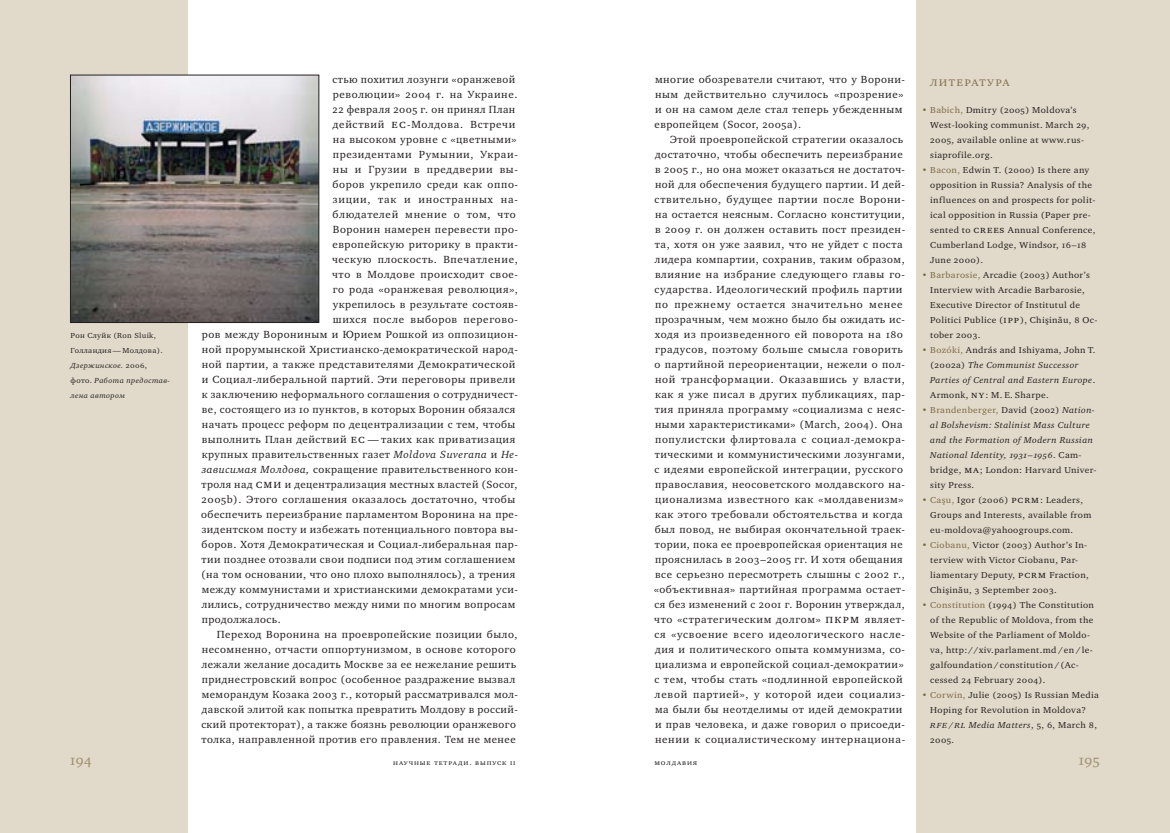
<style>
.page{position:relative;width:1170px;height:833px;background:#fff}
.page>*{position:absolute;margin:0;border:0;box-sizing:border-box;transform-origin:0 0}
.t1{font:15px "Charter ITC";color:#a08e6e}
.t2{font:13.38px "Charter ITC";color:#8b7756}
.t3{font:10.62px/15px "Charter ITC";letter-spacing:.045em;color:#231f20}
.t4{font:10.62px/15px "Charter ITC";letter-spacing:.045em;color:#231f20;scale:1.04 1}
.t5{font:8.88px/15px "Charter ITC";letter-spacing:.035em;color:#231f20;scale:1.07 1}
.t6{font:italic 8.88px/15px "Charter ITC";letter-spacing:.035em;color:#231f20;scale:1.07 1}
.t7{font:7.5px/15px "Charter ITC";letter-spacing:.04em;color:#231f20;scale:1.07 1}
.t8{font:7.5px "Charter ITC";letter-spacing:.11em;color:#231f20;scale:1.05 1}
.s1{font-style:italic}
.s2{font-size:12.5px}
.s3{color:#7e6943}
.s4{font-size:10.5px}
.s5{font-style:normal;color:#7e6943}
.s6{font-style:normal}
.s7{font-style:normal;font-size:10.5px}
.s8{font-style:italic;font-size:7.5px}
</style>
<div class="page">
<div style="left:0;top:0;width:188px;height:832px;background:#e1daca"></div>
<div style="left:917px;top:0;width:253px;height:832px;background:#e1daca"></div>
<img style="left:72px;top:77px;width:245px;height:243px">
<div style="left:70px;top:75px;width:249px;height:247px;border:1px solid #231f20"></div>
<p class="t7" style="left:71px;top:327px;width:95px">Рон Слуйк (Ron Sluik,<br>Голландия — Молдова).<br><span class="s1">Дзержинское.</span> 2006, фото. <span class="s1">Работа предостав&shy;лена автором</span></p>
<p class="t3" style="left:332px;top:71px;width:184px">стью похитил лозунги «оранжевой</p>
<p class="t4" style="left:333px;top:86px;width:179px">революции» 2004 г. на Украине.</p>
<p class="t3" style="left:333px;top:101px;width:184px">22 февраля 2005 г. он принял План</p>
<p class="t4" style="left:333px;top:116px;width:177px">действий <span class="s2">ЕС</span> -Молдова. Встречи</p>
<p class="t4" style="left:333px;top:131px;width:178px">на высоком уровне с «цветными»</p>
<p class="t4" style="left:333px;top:146px;width:180px">президентами Румынии, Украи-</p>
<p class="t4" style="left:333px;top:161px;width:180px">ны и Грузии в преддверии вы-</p>
<p class="t4" style="left:333px;top:176px;width:180px">боров укрепило среди как оппо-</p>
<p class="t4" style="left:333px;top:191px;width:179px">зиции, так и иностранных на-</p>
<p class="t4" style="left:333px;top:206px;width:178px">блюдателей мнение о том, что</p>
<p class="t4" style="left:333px;top:221px;width:179px">Воронин намерен перевести про-</p>
<p class="t4" style="left:332px;top:236px;width:180px">европейскую риторику в практи-</p>
<p class="t4" style="left:332px;top:251px;width:180px">ческую плоскость. Впечатление,</p>
<p class="t4" style="left:332px;top:266px;width:180px">что в Молдове происходит свое-</p>
<p class="t4" style="left:333px;top:281px;width:179px">го рода «оранжевая революция»,</p>
<p class="t4" style="left:333px;top:296px;width:180px">укрепилось в результате состояв-</p>
<p class="t4" style="left:333px;top:311px;width:180px">шихся после выборов перегово-</p>
<p class="t4" style="left:202px;top:326px;width:306px">ров между Ворониным и Юрием Рошкой из оппозицион-</p>
<p class="t3" style="left:202px;top:341px;width:318px">ной прорумынской Христианско-демократической народ-</p>
<p class="t4" style="left:202px;top:356px;width:303px">ной партии, а также представителями Демократической</p>
<p class="t4" style="left:202px;top:371px;width:303px">и Социал-либеральной партий. Эти переговоры привели</p>
<p class="t3" style="left:202px;top:386px;width:318px">к заключению неформального соглашения о сотрудничест-</p>
<p class="t3" style="left:202px;top:401px;width:315px">ве, состоящего из 10 пунктов, в которых Воронин обязался</p>
<p class="t3" style="left:202px;top:416px;width:315px">начать процесс реформ по децентрализации с тем, чтобы</p>
<p class="t4" style="left:202px;top:431px;width:303px">выполнить План действий <span class="s2">ЕС</span> — таких как приватизация</p>
<p class="t3" style="left:202px;top:446px;width:318px">крупных правительственных газет <span class="s1">Moldova Suverana</span> и <span class="s1">Не-</span></p>
<p class="t3" style="left:202px;top:461px;width:318px"><span class="s1">зависимая Молдова,</span> сокращение правительственного кон-</p>
<p class="t3" style="left:202px;top:476px;width:318px">троля над <span class="s2">СМИ</span> и децентрализация местных властей (Socor,</p>
<p class="t4" style="left:202px;top:491px;width:303px">2005b). Этого соглашения оказалось достаточно, чтобы</p>
<p class="t3" style="left:201px;top:506px;width:318px">обеспечить переизбрание парламентом Воронина на пре-</p>
<p class="t3" style="left:202px;top:521px;width:318px">зидентском посту и избежать потенциального повтора вы-</p>
<p class="t3" style="left:202px;top:536px;width:318px">боров. Хотя Демократическая и Социал-либеральная пар-</p>
<p class="t3" style="left:202px;top:551px;width:315px">тии позднее отозвали свои подписи под этим соглашением</p>
<p class="t3" style="left:201px;top:566px;width:316px">(на том основании, что оно плохо выполнялось), а трения</p>
<p class="t3" style="left:202px;top:581px;width:318px">между коммунистами и христианскими демократами уси-</p>
<p class="t3" style="left:202px;top:596px;width:315px">лились, сотрудничество между ними по многим вопросам</p>
<p class="t3" style="left:202px;top:611px;width:81px">продолжалось.</p>
<p class="t4" style="left:217px;top:626px;width:291px">Переход Воронина на проевропейские позиции было,</p>
<p class="t4" style="left:202px;top:641px;width:304px">несомненно, отчасти оппортунизмом, в основе которого</p>
<p class="t3" style="left:202px;top:656px;width:316px">лежали желание досадить Москве за ее нежелание решить</p>
<p class="t3" style="left:202px;top:671px;width:315px">приднестровский вопрос (особенное раздражение вызвал</p>
<p class="t3" style="left:202px;top:686px;width:318px">меморандум Козака 2003 г., который рассматривался мол-</p>
<p class="t3" style="left:202px;top:701px;width:318px">давской элитой как попытка превратить Молдову в россий-</p>
<p class="t3" style="left:201px;top:716px;width:316px">ский протекторат), а также боязнь революции оранжевого</p>
<p class="t3" style="left:202px;top:731px;width:316px">толка, направленной против его правления. Тем не менее</p>
<p class="t4" style="left:655px;top:71px;width:242px">многие обозреватели считают, что у Ворони&shy;ным действительно случилось «прозрение» и он на самом деле стал теперь убежденным европейцем (Socor, 2005a).</p>
<p class="t3" style="left:654px;top:131px;width:253px;text-indent:16px">Этой проевропейской стратегии оказалось достаточно, чтобы обеспечить переизбрание в 2005 г., но она может оказаться не достаточ&shy;ной для обеспечения будущего партии. И дей&shy;ствительно, будущее партии после Ворони&shy;на остается неясным. Согласно конституции, в 2009 г. он должен оставить пост президен&shy;та, хотя он уже заявил, что не уйдет с поста лидера компартии, сохранив, таким образом, влияние на избрание следующего главы го&shy;сударства. Идеологический профиль партии по прежнему остается значительно менее прозрачным, чем можно было бы ожидать ис&shy;ходя из произведенного ей поворота на 180 градусов, поэтому больше смысла говорить о партийной переориентации, нежели о пол&shy;ной трансформации. Оказавшись у власти, как я уже писал в других публикациях, пар&shy;тия приняла программу «социализма с неяс&shy;ными характеристиками» (March, 2004). Она популистски флиртовала с социал-демокра&shy;тическими и коммунистическими лозунгами, с идеями европейской интеграции, русского православия, неосоветского молдавского на&shy;ционализма известного как «молдавенизм» как этого требовали обстоятельства и когда был повод, не выбирая окончательной траек&shy;тории, пока ее проевропейская ориентация не прояснилась в 2003–2005 гг. И хотя обещания все серьезно пересмотреть слышны с 2002 г., «объективная» партийная программа остает&shy;ся без изменений с 2001 г. Воронин утверждал, что «стратегическим долгом» <span class="s2">ПКР М</span> являет&shy;ся «усвоение всего идеологического насле&shy;дия и политического опыта коммунизма, со&shy;циализма и европейской социал-демократии» с тем, чтобы стать «подлинной европейской левой партией», у которой идеи социализ&shy;ма были бы неотделимы от идей демократии и прав человека, и даже говорил о присоеди&shy;нении к социалистическому интернациона-</p>
<p class="t2" style="left:930px;top:73px;width:9px">ЛИТЕРАТУРА</p>
<p class="t5" style="left:930px;top:102px;width:150px;text-indent:-8px"><span class="s3">• Babich,</span> Dmitry (2005) Moldova’s<br>West-looking communist. March 29,<br>2005, available online at www.rus&shy;siaprofile.org.</p>
<p class="t5" style="left:930px;top:162px;width:156px;text-indent:-8px"><span class="s3">• Bacon,</span> Edwin T. (2000) Is there any opposition in Russia? Analysis of the influences on and prospects for polit&shy;ical opposition in Russia (Paper pre&shy;sented to <span class="s4">CREES</span> Annual Conference, Cumberland Lodge, Windsor, 16–18<br>June 2000).</p>
<p class="t5" style="left:930px;top:267px;width:158px;text-indent:-8px"><span class="s3">• Barbarosie,</span> Arcadie (2003) Author’s<br>Interview with Arcadie Barbarosie,<br>Executive Director of Institutul de<br>Politici Publice (<span class="s4">IPP</span>), Chişinău, 8 Oc&shy;tober 2003.</p>
<p class="t6" style="left:930px;top:342px;width:156px;text-indent:-8px"><span class="s5">• Bozóki,</span> <span class="s6">András and Ishiyama, John T. (2002a)</span> The Communist Successor Parties of Central and Eastern Europe<span class="s6">.<br>Armonk,</span> <span class="s7">NY</span><span class="s6">: M. E. Sharpe.</span></p>
<p class="t6" style="left:930px;top:402px;width:157px;text-indent:-8px"><span class="s5">• Brandenberger,</span> <span class="s6">David (2002)</span> Nation&shy;al Bolshevism: Stalinist Mass Culture and the Formation of Modern Russian National Identity, 1931–1956<span class="s6">. Cam&shy;bridge,</span> <span class="s7">MA</span><span class="s6">; London: Harvard Univer&shy;sity Press.</span></p>
<p class="t5" style="left:930px;top:492px;width:152px;text-indent:-8px"><span class="s3">• Caşu,</span> Igor (2006) <span class="s4">PCRM</span>: Leaders,<br>Groups and Interests, available from eu-moldova@yahoogroups.com.</p>
<p class="t5" style="left:930px;top:537px;width:150px;text-indent:-8px"><span class="s3">• Ciobanu,</span> Victor (2003) Author’s In&shy;terview with Victor Ciobanu, Par&shy;liamentary Deputy, <span class="s4">PCRM</span> Fraction, Chişinău, 3 September 2003.</p>
<p class="t5" style="left:930px;top:597px;width:155px;text-indent:-8px"><span class="s3">• Constitution</span> (1994) The Constitution of the Republic of Moldova, from the Website of the Parliament of Moldo&shy;va, http://xiv.parlament.md/en/le&shy;galfoundation/constitution/(Ac&shy;cessed 24 February 2004).</p>
<p class="t5" style="left:930px;top:687px;width:159px;text-indent:-8px"><span class="s3">• Corwin,</span> Julie (2005) Is Russian Media<br>Hoping for Revolution in Moldova?<br><span class="s8">RFE</span> <span class="s1">/</span><span class="s8">RL</span> <span class="s1">Media Matters</span>, 5, 6, March 8,<br>2005.</p>
<h1 class="t1" style="left:70px;top:751px;width:23px">194</h1>
<p class="t8" style="left:393px;top:758px;width:118px">научные тетради. выпуск ii</p>
<p class="t8" style="left:654px;top:758px;width:42px">Молдавия</p>
<h1 class="t1" style="left:1079px;top:751px;width:22px">195</h1>
</div>
